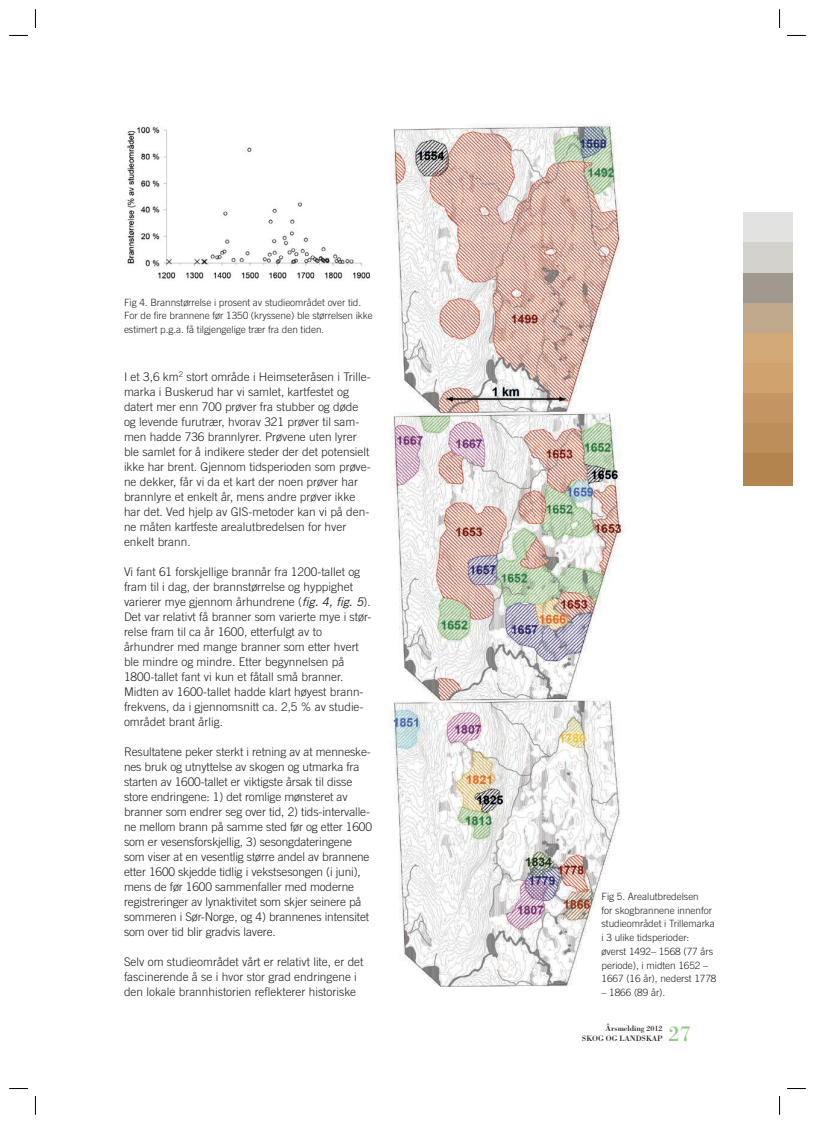
<style>
.page{position:relative;width:815px;height:1124px;background:#fff}
.page>*{position:absolute;margin:0;border:0;box-sizing:border-box;transform-origin:0 0}
.t1{font:22.5px "Bodoni";color:#92c889}
.t2{font:300 11.88px/15px "Trade Gothic";color:#231f20}
.t3{font:300 10px/13.8px "Trade Gothic";letter-spacing:-.005em;color:#231f20}
.t4{font:8.12px/10px "Bodoni";letter-spacing:-.005em;color:#231f20;text-align:right}
.s1{font-weight:400;font-style:italic}
</style>
<div class="page">
<div style="left:743px;top:212px;width:50px;height:30px;background:#e2e3e0"></div>
<div style="left:743px;top:453px;width:50px;height:32px;background:#b3844d"></div>
<div style="left:743px;top:423px;width:50px;height:30px;background:#bd8e59"></div>
<div style="left:743px;top:393px;width:50px;height:30px;background:#c49562"></div>
<div style="left:743px;top:363px;width:50px;height:30px;background:#cfa26e"></div>
<div style="left:743px;top:333px;width:50px;height:30px;background:#d2a977"></div>
<div style="left:743px;top:303px;width:50px;height:30px;background:#c0a98c"></div>
<div style="left:743px;top:272px;width:50px;height:31px;background:#9f998f"></div>
<div style="left:743px;top:242px;width:50px;height:30px;background:#d4d2cd"></div>
<img style="left:127px;top:126px;width:243px;height:155px">
<img style="left:390px;top:123px;width:234px;height:862px">
<svg style="left:9px;top:35px;width:19px;height:1px"></svg>
<svg style="left:787px;top:35px;width:19px;height:1px"></svg>
<svg style="left:9px;top:1088px;width:19px;height:1px"></svg>
<svg style="left:787px;top:1088px;width:19px;height:1px"></svg>
<svg style="left:35px;top:9px;width:1px;height:19px"></svg>
<svg style="left:35px;top:1096px;width:1px;height:18px"></svg>
<svg style="left:779px;top:9px;width:1px;height:19px"></svg>
<svg style="left:779px;top:1096px;width:1px;height:18px"></svg>
<p class="t3" style="left:124px;top:295px;width:250px">Fig 4. Brannstørrelse i prosent av studieområdet over tid.<br>For de fire brannene før 1350 (kryssene) ble størrelsen ikke estimert p.g.a. få tilgjengelige trær fra den tiden.</p>
<p class="t2" style="left:124px;top:369px;width:248px">I et 3,6 km<sup>2</sup> stort område i Heimseteråsen i Trille&shy;marka i Buskerud har vi samlet, kartfestet og datert mer enn 700 prøver fra stubber og døde og levende furutrær, hvorav 321 prøver til sam&shy;men hadde 736 brannlyrer. Prøvene uten lyrer ble samlet for å indikere steder der det potensielt ikke har brent. Gjennom tidsperioden som prøve&shy;ne dekker, får vi da et kart der noen prøver har brannlyre et enkelt år, mens andre prøver ikke har det. Ved hjelp av GIS-metoder kan vi på den&shy;ne måten kartfeste arealutbredelsen for hver enkelt brann.</p>
<p class="t2" style="left:124px;top:564px;width:249px">Vi fant 61 forskjellige brannår fra 1200-tallet og fram til i dag, der brannstørrelse og hyppighet varierer mye gjennom århundrene (<span class="s1">fig. 4, fig. 5</span>).<br>Det var relativt få branner som varierte mye i stør&shy;relse fram til ca år 1600, etterfulgt av to århundrer med mange branner som etter hvert ble mindre og mindre. Etter begynnelsen på 1800-tallet fant vi kun et fåtall små branner.<br>Midten av 1600-tallet hadde klart høyest brann&shy;frekvens, da i gjennomsnitt ca. 2,5 % av studie&shy;området brant årlig.</p>
<p class="t2" style="left:124px;top:744px;width:249px">Resultatene peker sterkt i retning av at menneske&shy;nes bruk og utnyttelse av skogen og utmarka fra starten av 1600-tallet er viktigste årsak til disse store endringene: 1) det romlige mønsteret av branner som endrer seg over tid, 2) tids-intervalle&shy;ne mellom brann på samme sted før og etter 1600 som er vesensforskjellig, 3) sesongdateringene som viser at en vesentlig større andel av brannene etter 1600 skjedde tidlig i vekstsesongen (i juni), mens de før 1600 sammenfaller med moderne registreringer av lynaktivitet som skjer seinere på sommeren i Sør-Norge, og 4) brannenes intensitet som over tid blir gradvis lavere.</p>
<p class="t2" style="left:124px;top:953px;width:241px">Selv om studieområdet vårt er relativt lite, er det fascinerende å se i hvor stor grad endringene i den lokale brannhistorien reflekterer historiske</p>
<p class="t3" style="left:602px;top:889px;width:116px">Fig 5. Arealutbredelsen<br>for skogbrannene innenfor studieområdet i Trillemarka i 3 ulike tidsperioder: øverst 1492– 1568 (77 års periode), i midten 1652 –<br>1667 (16 år), nederst 1778</p>
<p class="t3" style="left:602px;top:985px;width:65px">– 1866 (89 år).</p>
<p class="t4" style="left:582px;top:1023px;width:82px">ÅRSMELDING 2012<br>SKOG OG LANDS KAP</p>
<h1 class="t1" style="left:669px;top:1019px;width:24px">27</h1>
</div>
